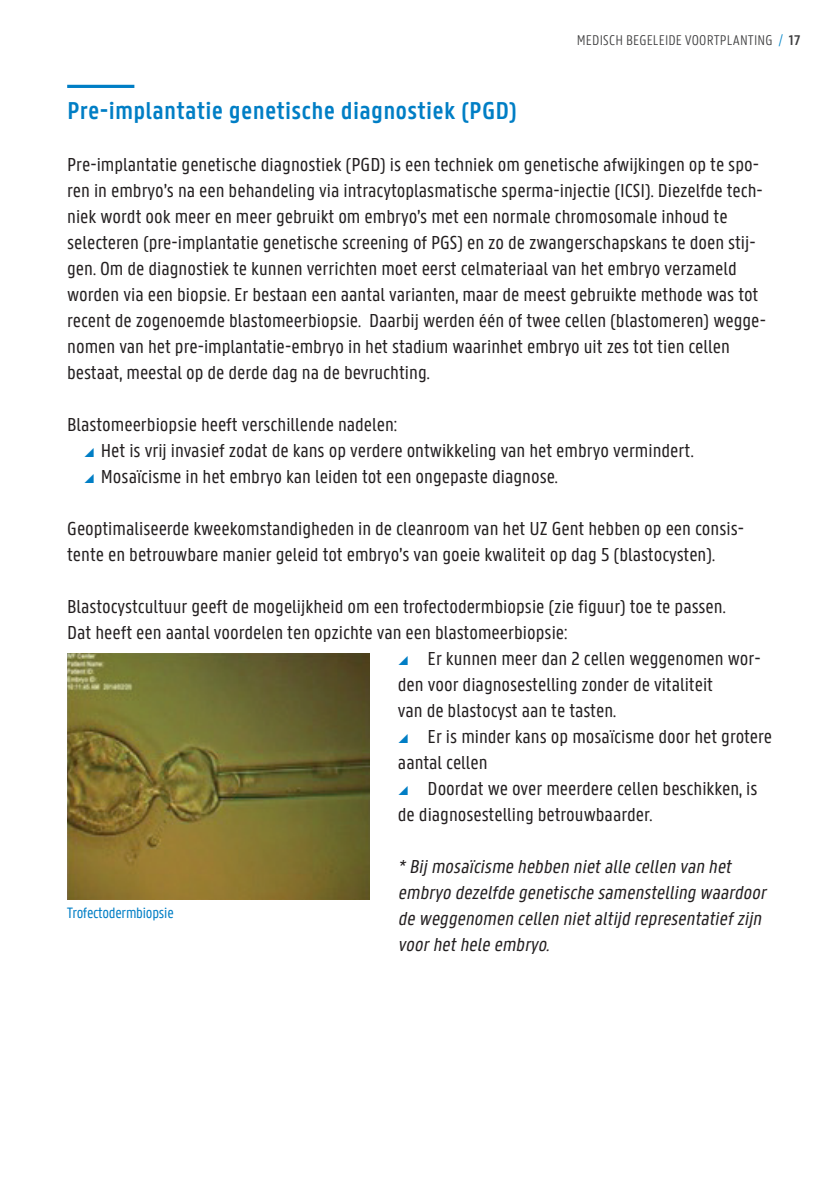
<style>
.page{position:relative;width:840px;height:1191px;background:#fff}
.page>*{position:absolute;margin:0;border:0;box-sizing:border-box;transform-origin:0 0}
.t1{font:600 26px "U Gent Panno Text";letter-spacing:.01em;color:#007ec5}
.t2{font:20px/26px "U Gent Panno Text";color:#231f20}
.t3{font:italic 20px/26px "U Gent Panno Text";color:#231f20}
.t4{font:16px "U Gent Panno Text";letter-spacing:-.015em;color:#007ec5}
.t5{font:300 15px "U Gent Panno Text";letter-spacing:.015em;color:#3e3e3f}
.s1{color:#0085c9}
.s2{font-weight:600}
</style>
<div class="page">
<hr style="left:67px;top:85px;width:67px;height:3px;background:#007ec5">
<img style="left:67px;top:653px;width:302px;height:246px">
<p class="t5" style="left:576px;top:31px;width:225px">MEDISCH BEGELEIDE VOORTPLANTING <span class="s1">/</span> <span class="s2">17</span></p>
<h1 class="t1" style="left:67px;top:95px;width:451px">Pre-implantatie genetische diagnostiek (PGD)</h1>
<p class="t2" style="left:67px;top:151px;width:699px">Pre-implantatie genetische diagnostiek (PGD) is een techniek om genetische afwijkingen op te spo&shy;ren in embryo’s na een behandeling via intracytoplasmatische sperma-injectie (ICSI). Diezelfde tech&shy;niek wordt ook meer en meer gebruikt om embryo’s met een normale chromosomale inhoud te selecteren (pre-implantatie genetische screening of PGS) en zo de zwangerschapskans te doen stij&shy;gen. Om de diagnostiek te kunnen verrichten moet eerst celmateriaal van het embryo verzameld worden via een biopsie. Er bestaan een aantal varianten, maar de meest gebruikte methode was tot recent de zogenoemde blastomeerbiopsie. Daarbij werden één of twee cellen (blastomeren) wegge&shy;nomen van het pre-implantatie-embryo in het stadium waarinhet embryo uit zes tot tien cellen bestaat, meestal op de derde dag na de bevruchting.</p>
<p class="t2" style="left:101px;top:411px;width:594px;text-indent:-34px">Blastomeerbiopsie heeft verschillende nadelen:<br>Het is vrij invasief zodat de kans op verdere ontwikkeling van het embryo vermindert.<br>Mosaïcisme in het embryo kan leiden tot een ongepaste diagnose.</p>
<p class="t2" style="left:67px;top:515px;width:678px">Geoptimaliseerde kweekomstandigheden in de cleanroom van het UZ Gent hebben op een consis&shy;tente en betrouwbare manier geleid tot embryo’s van goeie kwaliteit op dag 5 (blastocysten).</p>
<p class="t2" style="left:67px;top:593px;width:659px">Blastocystcultuur geeft de mogelijkheid om een trofectodermbiopsie (zie figuur) toe te passen.</p>
<p class="t2" style="left:67px;top:619px;width:501px">Dat heeft een aantal voordelen ten opzichte van een blastomeerbiopsie:</p>
<p class="t2" style="left:427px;top:645px;width:334px">Er kunnen meer dan 2 cellen weggenomen wor-</p>
<p class="t2" style="left:398px;top:671px;width:316px">den voor diagnosestelling zonder de vitaliteit</p>
<p class="t2" style="left:398px;top:697px;width:219px">van de blastocyst aan te tasten.</p>
<p class="t2" style="left:427px;top:723px;width:346px">Er is minder kans op mosaïcisme door het grotere</p>
<p class="t2" style="left:398px;top:749px;width:91px">aantal cellen</p>
<p class="t2" style="left:427px;top:775px;width:331px">Doordat we over meerdere cellen beschikken, is</p>
<p class="t2" style="left:398px;top:801px;width:256px">de diagnosestelling betrouwbaarder.</p>
<p class="t3" style="left:398px;top:853px;width:373px">*Bijmosaïcisme hebben nietalle cellen van het embryo dezelfde genetische samenstelling waardoor de weggenomen cellen nietaltijd representatiefzijn voorhethele embryo.</p>
<p class="t4" style="left:67px;top:903px;width:108px">Trofectodermbiopsie</p>
</div>
